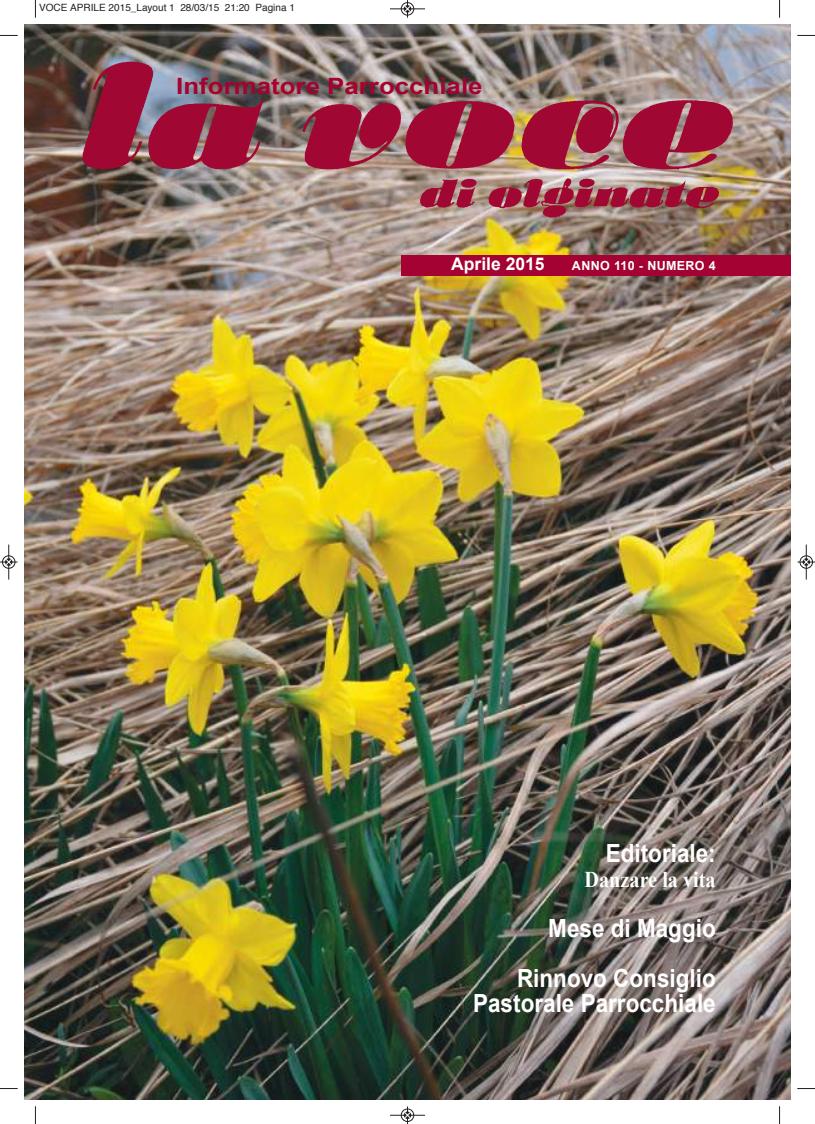
<style>
.page{position:relative;width:815px;height:1124px;background:#fff}
.page>*{position:absolute;margin:0;border:0;box-sizing:border-box;transform-origin:0 0}
.t1{font:700 25px/50px "Arial";color:#fff;text-align:right;scale:.9 1}
.t2{font:700 22.5px "Arial";color:#a30232;scale:1.15 1}
.t3{font:700 22.5px "Times New Roman";color:#fff;scale:.9 1}
.t4{font:700 17.5px "Arial";color:#fff}
.t5{font:700 12.5px "Arial";letter-spacing:.03em;color:#fff}
.t6{font:10px "Helvetica";color:#241f1f}
</style>
<div class="page">
<img style="left:24px;top:24px;width:767px;height:1075px">
<div style="left:401px;top:255px;width:390px;height:21px;background:#a30232"></div>
<img style="left:128px;top:65px;width:25px;height:92px">
<svg style="left:35px;top:0;width:1px;height:18px"></svg>
<svg style="left:0;top:35px;width:18px;height:1px"></svg>
<svg style="left:779px;top:0;width:1px;height:18px"></svg>
<svg style="left:797px;top:35px;width:18px;height:1px"></svg>
<svg style="left:35px;top:1106px;width:1px;height:17px"></svg>
<svg style="left:779px;top:1106px;width:1px;height:17px"></svg>
<div style="left:401px;top:2px;width:13px;height:14px;border:1px solid #fff;border-radius:50%"></div>
<hr style="left:390px;top:8px;width:35px;height:1px;background:#241f1f">
<div style="left:401px;top:2px;width:13px;height:13px;border:1px solid #241f1f;border-radius:50%"></div>
<svg style="left:404px;top:0;width:7px;height:18px"></svg>
<hr style="left:390px;top:1114px;width:35px;height:1px;background:#241f1f">
<div style="left:401px;top:1108px;width:13px;height:13px;border:1px solid #241f1f;border-radius:50%"></div>
<svg style="left:404px;top:1106px;width:7px;height:17px"></svg>
<div style="left:2px;top:555px;width:14px;height:14px;border:1px solid #fff;border-radius:50%"></div>
<hr style="left:8px;top:544px;width:1px;height:35px;background:#241f1f">
<div style="left:2px;top:555px;width:13px;height:13px;border:1px solid #241f1f;border-radius:50%"></div>
<svg style="left:0;top:558px;width:18px;height:7px"></svg>
<div style="left:799px;top:555px;width:14px;height:14px;border:1px solid #fff;border-radius:50%"></div>
<hr style="left:806px;top:544px;width:1px;height:35px;background:#241f1f">
<div style="left:800px;top:555px;width:13px;height:13px;border:1px solid #241f1f;border-radius:50%"></div>
<svg style="left:798px;top:558px;width:17px;height:7px"></svg>
<p class="t6" style="left:39px;top:4px;width:257px">VOCE APRILE 2015_Layout 1 28/03/15 21:20 Pagina 1</p>
<p class="t2" style="left:176px;top:74px;width:268px">Informatore Parrocchiale</p>
<p class="t4" style="left:451px;top:254px;width:95px">Aprile 2015</p>
<p class="t5" style="left:572px;top:259px;width:145px">Anno 110 - nuMERo 4</p>
<p class="t1" style="left:606px;top:828px;width:124px">Editoriale:</p>
<p class="t3" style="left:585px;top:866px;width:147px">Danzare la vita</p>
<p class="t1" style="left:517px;top:903px;width:222px">Mese di Maggio<br>Rinnovo Consiglio</p>
<p class="t1" style="left:473px;top:978px;width:271px">Pastorale Parrocchiale</p>
</div>
